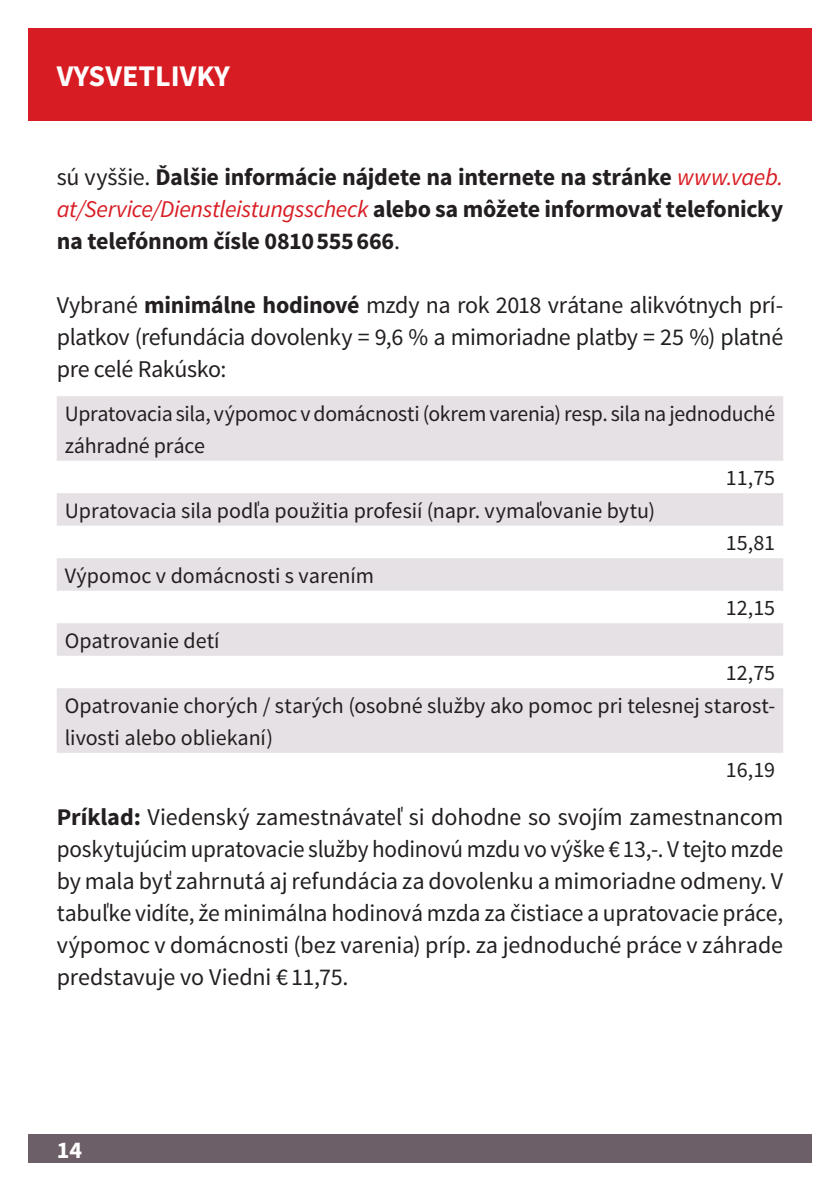
<style>
.page{position:relative;width:840px;height:1191px;background:#fff}
.page>*{position:absolute;margin:0;border:0;box-sizing:border-box;transform-origin:0 0}
.t1{font:700 30px "Source Sans Pro";color:#fff}
.Fliesstext{font:24px/32px "Source Sans Pro";letter-spacing:-.01em;color:#231f20;text-align:justify}
.Fliesstext-2{font:700 24px/32px "Source Sans Pro";letter-spacing:-.01em;color:#231f20;text-align:justify}
.t2{font:700 24px "Source Sans Pro";color:#fff}
.Fliesstext-3{font:22px/32px "Source Sans Pro";letter-spacing:-.005em;color:#231f20}
.bmask_Broschürenkern{font:22px "Source Sans Pro";color:#231f20}
.s1{font-weight:400}
.s2{font-weight:400;font-style:italic;color:#d81c23}
.s3{font-weight:700}
</style>
<div class="page">
<div style="left:28px;top:1134px;width:783px;height:28px;background:#6c5f67"></div>
<div style="left:28px;top:28px;width:783px;height:93px;background:#d81c23"></div>
<svg style="left:57px;top:396px;width:725px;height:357px;fill:#e5e1e5"></svg>
<p class="t1" style="left:57px;top:57px;width:174px">VYSVETLIVKY</p>
<p class="Fliesstext-2" style="left:57px;top:162px;width:727px"><span class="s1">sú vyššie.</span> Ďalšie informácie nájdete na internete na stránke <span class="s2">www.vaeb. at/Service/Dienstleistungsscheck</span> alebo sa môžete informovať telefonicky na telefónnom čísle 0810555666<span class="s1">.</span></p>
<p class="Fliesstext" style="left:57px;top:289px;width:727px">Vybrané <span class="s3">minimálne hodinové</span> mzdy na rok 2018 vrátane alikvótnych prí&shy;platkov (refundácia dovolenky = 9,6 % a mimoriadne platby = 25 %) platné pre celé Rakúsko:</p>
<p class="Fliesstext-3" style="left:65px;top:398px;width:711px">Upratovacia sila, výpomoc v domácnosti (okrem varenia) resp. sila na jednoduché záhradné práce</p>
<p class="bmask_Broschürenkern" style="left:725px;top:464px;width:51px">11,75</p>
<p class="Fliesstext-3" style="left:65px;top:495px;width:591px">Upratovacia sila podľa použitia profesií (napr. vymaľovanie bytu)</p>
<p class="bmask_Broschürenkern" style="left:725px;top:529px;width:51px">15,81</p>
<p class="Fliesstext-3" style="left:65px;top:560px;width:310px">Výpomoc v domácnosti s varením</p>
<p class="bmask_Broschürenkern" style="left:725px;top:594px;width:51px">12,15</p>
<p class="Fliesstext-3" style="left:65px;top:625px;width:156px">Opatrovanie detí</p>
<p class="bmask_Broschürenkern" style="left:725px;top:659px;width:51px">12,75</p>
<p class="Fliesstext-3" style="left:65px;top:690px;width:711px">Opatrovanie chorých / starých (osobné služby ako pomoc pri telesnej starost&shy;livosti alebo obliekaní)</p>
<p class="bmask_Broschürenkern" style="left:725px;top:756px;width:51px">16,19</p>
<p class="Fliesstext" style="left:57px;top:801px;width:727px"><span class="s3">Príklad:</span> Viedenský zamestnávateľ si dohodne so svojím zamestnancom poskytujúcim upratovacie služby hodinovú mzdu vo výške €13,-. V tejto mzde by mala byť zahrnutá aj refundácia za dovolenku a mimoriadne odmeny. V tabuľke vidíte, že minimálna hodinová mzda za čistiace a upratovacie práce, výpomoc v domácnosti (bez varenia) príp. za jednoduché práce v záhrade predstavuje vo Viedni € 11,75.</p>
<p class="t2" style="left:57px;top:1134px;width:27px">14</p>
</div>
